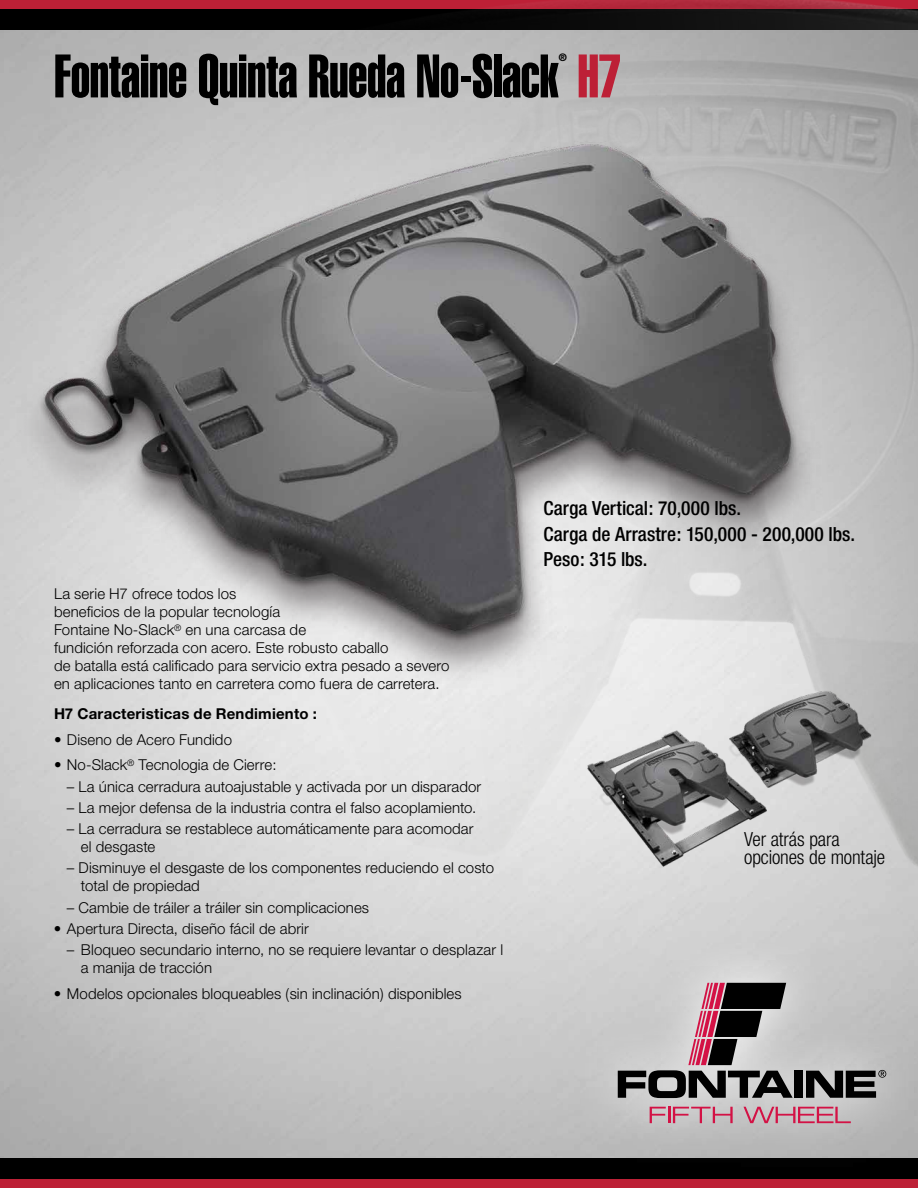
<style>
.page{position:relative;width:918px;height:1188px;background:#fff}
.page>*{position:absolute;margin:0;border:0;box-sizing:border-box;transform-origin:0 0}
.t1{font:60.3px "Helvetica Extra Compressed";letter-spacing:-.005em;color:#000;scale:.96 1}
.t2{font:500 condensed 19.5px/25.5px "Helvetica Neue";color:#000}
.t3{font:300 condensed 19.5px/18px "Helvetica Neue";letter-spacing:-.005em;color:#000}
.t4{font:300 15px/18px "Helvetica Neue";letter-spacing:.005em;color:#000}
.t5{font:700 15px "Helvetica Neue";letter-spacing:.015em;color:#000}
.t6{font:10.5px "Helvetica Extra Compressed";color:#000;scale:.96 1}
.s1{color:#bd2036}
</style>
<div class="page">
<img style="left:0;top:968px;width:573px;height:191px">
<div style="left:0;top:1174px;width:918px;height:14px;background:#bd2036"></div>
<div style="left:0;top:1159px;width:918px;height:20px;background:#000"></div>
<svg style="left:573px;top:968px;width:345px;height:191px;background:#bfbfbf"></svg>
<svg style="left:650px;top:1107px;width:83px;height:16px"></svg>
<svg style="left:744px;top:1107px;width:107px;height:16px;background:#c98f9e"></svg>
<svg style="left:618px;top:983px;width:175px;height:115px;background:#92888b"></svg>
<div style="left:795px;top:1071px;width:8px;height:27px;background:#000"></div>
<svg style="left:806px;top:1070px;width:80px;height:28px;background:#505050"></svg>
<img style="left:0;top:0;width:918px;height:968px">
<img style="left:0;top:132px;width:849px;height:583px">
<img style="left:572px;top:723px;width:225px;height:165px">
<img style="left:726px;top:685px;width:150px;height:114px">
<h1 class="t1" style="left:54px;top:40px;width:591px">Fontaine Quinta Rueda No-Slack <span class="s1">H7</span></h1>
<p class="t6" style="left:559px;top:51px;width:10px">®</p>
<p class="t4" style="left:54px;top:584px;width:397px">La serie H7 ofrece todos los<br>beneficios de la popular tecnología<br>Fontaine No-Slack<sup>®</sup> en una carcasa de<br>fundición reforzada con acero. Este robusto caballo<br>de batalla está calificado para servicio extra pesado a severo en aplicaciones tanto en carretera como fuera de carretera.</p>
<p class="t5" style="left:54px;top:705px;width:264px">H7 Caracteristicas de Rendimiento :</p>
<p class="t4" style="left:54px;top:730px;width:180px">• Diseno de Acero Fundido</p>
<p class="t4" style="left:54px;top:756px;width:224px">• No-Slack<sup>®</sup> Tecnologia de Cierre:</p>
<p class="t4" style="left:67px;top:777px;width:416px">– La única cerradura autoajustable y activada por un disparador</p>
<p class="t4" style="left:67px;top:798px;width:411px">– La mejor defensa de la industria contra el falso acoplamiento.</p>
<p class="t4" style="left:81px;top:819px;width:394px;text-indent:-14px">– La cerradura se restablece automáticamente para acomodar el desgaste</p>
<p class="t4" style="left:81px;top:859px;width:415px;text-indent:-14px">– Disminuye el desgaste de los componentes reduciendo el costo total de propiedad</p>
<p class="t4" style="left:67px;top:898px;width:304px">– Cambie de tráiler a tráiler sin complicaciones</p>
<p class="t4" style="left:54px;top:919px;width:256px">• Apertura Directa, diseño fácil de abrir</p>
<p class="t4" style="left:81px;top:940px;width:424px;text-indent:-14px">– Bloqueo secundario interno, no se requiere levantar o desplazar l a manija de tracción</p>
<p class="t4" style="left:54px;top:984px;width:409px">• Modelos opcionales bloqueables (sin inclinación) disponibles</p>
<h2 class="t2" style="left:544px;top:495px;width:313px">Carga Vertical: 70,000 lbs.<br>Carga de Arrastre: 150,000 - 200,000 lbs.<br>Peso: 315 lbs.</h2>
<h2 class="t3" style="left:744px;top:829px;width:143px">Ver atrás para opciones de montaje</h2>
</div>
